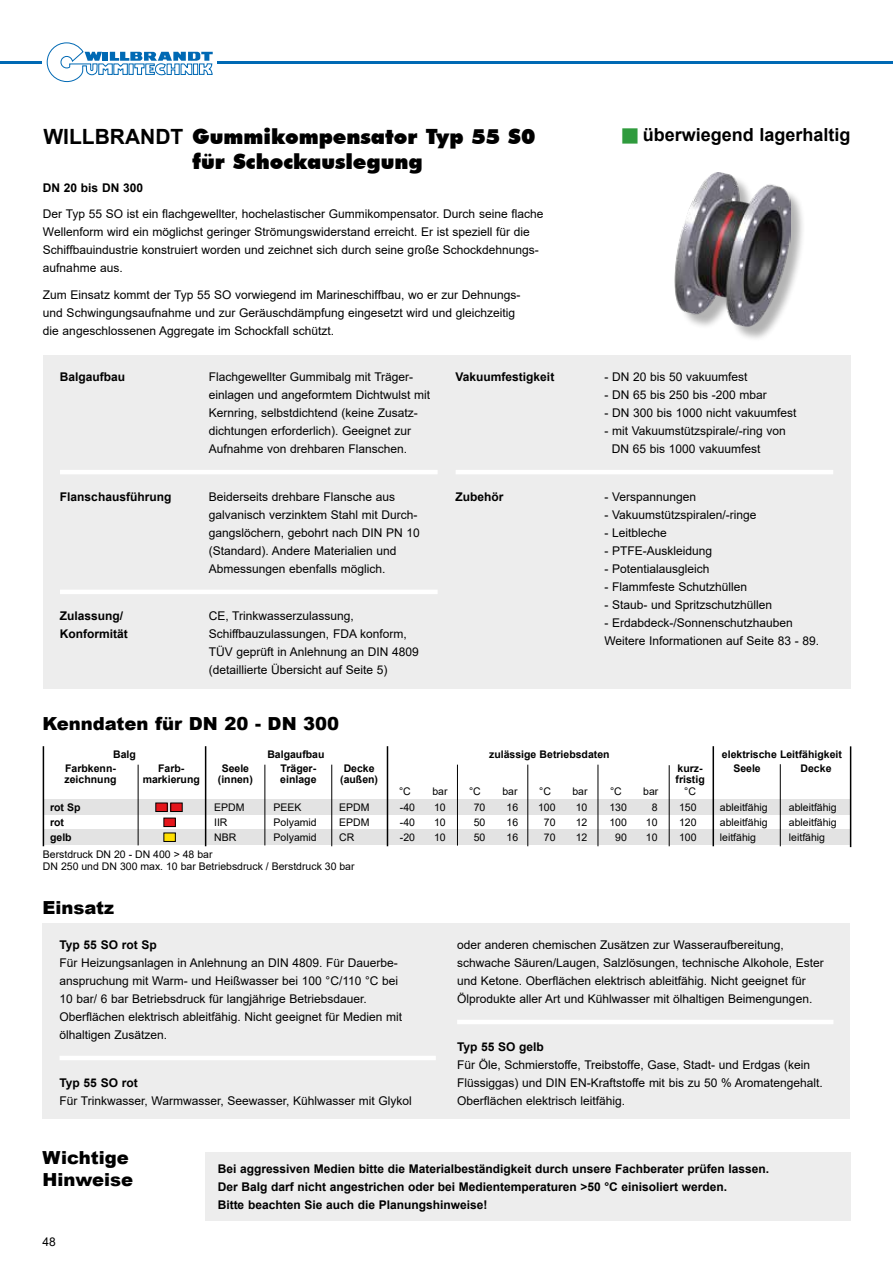
<style>
.page{position:relative;width:893px;height:1263px;background:#fff}
.page>*{position:absolute;margin:0;border:0;box-sizing:border-box;transform-origin:0 0}
.t1{font:900 21px/25.2px "Futura BT";color:#000}
.t2{font:900 18px/21.6px "Arial";color:#000}
.t3{font:700 18px "Arial";color:#000}
.t4{font:12px/18px "Arial";color:#000}
.t5{font:700 12px/18px "Arial";color:#000}
.t6{font:10.5px/15px "Arial";color:#000;text-align:justify}
.t7{font:700 10.5px/10.5px "Arial";color:#000}
.s1{font-family:"Arial";font-weight:700}
.s2{color:#2f9b3d}
</style>
<div class="page">
<hr style="left:0;top:62px;width:893px;height:2px;background:#0069b4">
<div style="left:43px;top:41px;width:174px;height:46px;background:#fff"></div>
<svg style="left:46px;top:42px;width:167px;height:41px"></svg>
<div style="left:43px;top:923px;width:807px;height:195px;background:#ededed"></div>
<hr style="left:60px;top:1056px;width:376px;height:4px;background:#fff">
<hr style="left:457px;top:1020px;width:376px;height:4px;background:#fff">
<div style="left:43px;top:355px;width:807px;height:334px;background:#ededed"></div>
<hr style="left:60px;top:470px;width:378px;height:4px;background:#fff">
<hr style="left:60px;top:590px;width:378px;height:4px;background:#fff">
<hr style="left:456px;top:470px;width:377px;height:4px;background:#fff">
<div style="left:677px;top:174px;width:129px;height:168px;background:#000;opacity:.3"></div>
<img style="left:674px;top:172px;width:117px;height:155px">
<div style="left:43px;top:800px;width:808px;height:15px;background:#e3e3e3"></div>
<div style="left:43px;top:830px;width:808px;height:15px;background:#e3e3e3"></div>
<hr style="left:138px;top:765px;width:1px;height:80px;background:#000">
<hr style="left:264px;top:765px;width:1px;height:80px;background:#000">
<hr style="left:205px;top:746px;width:1px;height:100px;background:#000">
<hr style="left:331px;top:765px;width:1px;height:81px;background:#000">
<hr style="left:527px;top:765px;width:1px;height:81px;background:#000">
<div style="left:156px;top:803px;width:11px;height:8px;background:#e4151b"></div>
<div style="left:156px;top:803px;width:11px;height:9px;border:1px solid #000"></div>
<div style="left:171px;top:803px;width:11px;height:8px;background:#e4151b"></div>
<div style="left:171px;top:803px;width:11px;height:9px;border:1px solid #000"></div>
<div style="left:164px;top:818px;width:11px;height:8px;background:#e4151b"></div>
<div style="left:164px;top:818px;width:12px;height:9px;border:1px solid #000"></div>
<div style="left:164px;top:833px;width:11px;height:8px;background:#ffdf00"></div>
<div style="left:164px;top:833px;width:12px;height:9px;border:1px solid #000"></div>
<hr style="left:387px;top:746px;width:1px;height:100px;background:#000">
<hr style="left:457px;top:765px;width:1px;height:80px;background:#000">
<hr style="left:598px;top:765px;width:1px;height:81px;background:#000">
<hr style="left:669px;top:765px;width:1px;height:81px;background:#000">
<hr style="left:712px;top:746px;width:2px;height:100px;background:#000">
<hr style="left:850px;top:746px;width:1px;height:101px;background:#000">
<hr style="left:43px;top:746px;width:1px;height:100px;background:#000">
<hr style="left:780px;top:764px;width:1px;height:82px;background:#000">
<div style="left:205px;top:1152px;width:645px;height:68px;background:#ededed"></div>
<h1 class="t1" style="left:192px;top:123px;width:345px;text-indent:-149px"><span class="s1">WILLBRANDT</span> Gummikompensator Typ 55 S0 für Schockauslegung</h1>
<p class="t5" style="left:43px;top:178px;width:102px">DN 20 bis DN 300</p>
<p class="t4" style="left:43px;top:205px;width:502px">Der Typ 55 SO ist ein flachgewellter, hochelastischer Gummikompensator. Durch seine flache Wellenform wird ein möglichst geringer Strömungswiderstand erreicht. Er ist speziell für die Schiffbauindustrie konstruiert worden und zeichnet sich durch seine große Schockdehnungs&shy;aufnahme aus.</p>
<p class="t4" style="left:43px;top:285px;width:479px">Zum Einsatz kommt der Typ 55 SO vorwiegend im Marineschiffbau, wo er zur Dehnungs&shy;und Schwingungsaufnahme und zur Geräuschdämpfung eingesetzt wird und gleichzeitig die angeschlossenen Aggregate im Schockfall schützt.</p>
<h2 class="t3" style="left:622px;top:122px;width:230px"><span class="s2">■</span> überwiegend lagerhaltig</h2>
<p class="t5" style="left:60px;top:368px;width:67px">Balgaufbau</p>
<p class="t4" style="left:209px;top:367px;width:223px">Flachgewellter Gummibalg mit Träger&shy;einlagen und angeformtem Dichtwulst mit Kernring, selbstdichtend (keine Zusatz&shy;dichtungen erforderlich). Geeignet zur Aufnahme von drehbaren Flanschen.</p>
<p class="t5" style="left:60px;top:487px;width:113px">Flanschausführung</p>
<p class="t4" style="left:209px;top:487px;width:213px">Beiderseits drehbare Flansche aus galvanisch verzinktem Stahl mit Durch&shy;gangslöchern, gebohrt nach DIN PN 10 (Standard). Andere Materialien und Abmessungen ebenfalls möglich.</p>
<p class="t5" style="left:60px;top:607px;width:65px">Zulassung/</p>
<p class="t4" style="left:209px;top:607px;width:147px">CE, Trinkwasserzulassung,</p>
<p class="t5" style="left:60px;top:625px;width:69px">Konformität</p>
<p class="t4" style="left:209px;top:625px;width:212px">Schiffbauzulassungen, FDA konform,<br>TÜV geprüft in Anlehnung an DIN 4809 (detaillierte Übersicht auf Seite 5)</p>
<p class="t5" style="left:456px;top:368px;width:100px">Vakuumfestigkeit</p>
<p class="t4" style="left:604px;top:367px;width:145px">- DN 20 bis 50 vakuumfest</p>
<p class="t4" style="left:604px;top:385px;width:164px">- DN 65 bis 250 bis -200 mbar</p>
<p class="t4" style="left:604px;top:403px;width:194px">- DN 300 bis 1000 nicht vakuumfest</p>
<p class="t4" style="left:612px;top:421px;width:176px;text-indent:-7px">- mit Vakuumstützspirale/-ring von<br>DN 65 bis 1000 vakuumfest</p>
<p class="t5" style="left:456px;top:487px;width:50px">Zubehör</p>
<p class="t4" style="left:604px;top:487px;width:93px">- Verspannungen</p>
<p class="t4" style="left:604px;top:505px;width:154px">- Vakuumstützspiralen/-ringe</p>
<p class="t4" style="left:604px;top:523px;width:64px">- Leitbleche</p>
<p class="t4" style="left:604px;top:541px;width:109px">- PTFE-Auskleidung</p>
<p class="t4" style="left:604px;top:559px;width:107px">- Potentialausgleich</p>
<p class="t4" style="left:604px;top:577px;width:144px">- Flammfeste Schutzhüllen</p>
<p class="t4" style="left:604px;top:595px;width:169px">- Staub- und Spritzschutzhüllen</p>
<p class="t4" style="left:604px;top:613px;width:216px">- Erdabdeck-/Sonnenschutzhauben<br>Weitere Informationen auf Seite 83 - 89.</p>
<h2 class="t2" style="left:43px;top:712px;width:298px">Kenndaten für DN 20 - DN 300</h2>
<p class="t7" style="left:267px;top:749px;width:59px">Balgaufbau</p>
<p class="t7" style="left:65px;top:747px;width:72px;line-height:14.5px;text-indent:48px">Balg<br>Farbkenn-</p>
<p class="t7" style="left:65px;top:774px;width:53px">zeichnung</p>
<p class="t7" style="left:143px;top:763px;width:59px;text-align:center">Farb&shy;markierung</p>
<p class="t7" style="left:218px;top:763px;width:36px;text-align:center">Seele (innen)</p>
<p class="t7" style="left:280px;top:763px;width:38px">Träger&shy;einlage</p>
<p class="t7" style="left:340px;top:763px;width:39px;text-align:center">Decke (außen)</p>
<p class="t7" style="left:489px;top:749px;width:122px">zulässige Betriebsdaten</p>
<p class="t7" style="left:676px;top:763px;width:31px">kurz&shy;fristig</p>
<p class="t7" style="left:722px;top:749px;width:121px">elektrische Leitfähigkeit</p>
<p class="t7" style="left:733px;top:764px;width:29px">Seele</p>
<p class="t7" style="left:800px;top:764px;width:32px">Decke</p>
<p class="t6" style="left:399px;top:783px;width:13px">°C</p>
<p class="t6" style="left:432px;top:783px;width:17px">bar</p>
<p class="t6" style="left:469px;top:783px;width:13px">°C</p>
<p class="t6" style="left:502px;top:783px;width:17px">bar</p>
<p class="t6" style="left:539px;top:783px;width:13px">°C</p>
<p class="t6" style="left:572px;top:783px;width:17px">bar</p>
<p class="t6" style="left:610px;top:783px;width:13px">°C</p>
<p class="t6" style="left:643px;top:783px;width:17px">bar</p>
<p class="t6" style="left:684px;top:783px;width:13px">°C</p>
<p class="t7" style="left:50px;top:800px;width:32px;line-height:15px">rot Sp rot gelb</p>
<p class="t6" style="left:43px;top:848px;width:313px;line-height:12px">Berstdruck DN 20 - DN 400 &gt; 48 bar<br>DN 250 und DN 300 max. 10 bar Betriebsdruck / Berstdruck 30 bar</p>
<p class="t6" style="left:214px;top:800px;width:32px;text-align:left">EPDM<br>IIR<br>NBR</p>
<p class="t6" style="left:339px;top:800px;width:32px">EPDM EPDM CR</p>
<p class="t6" style="left:400px;top:800px;width:17px">-40 -40 -20</p>
<p class="t6" style="left:434px;top:800px;width:13px">10<br>10<br>10</p>
<p class="t6" style="left:474px;top:800px;width:13px">70<br>50<br>50</p>
<p class="t6" style="left:507px;top:800px;width:13px">16<br>16<br>16</p>
<p class="t6" style="left:538px;top:800px;width:19px;text-align:center">100<br>70<br>70</p>
<p class="t6" style="left:576px;top:800px;width:13px">10<br>12<br>12</p>
<p class="t6" style="left:609px;top:800px;width:19px;text-align:center">130<br>100<br>90</p>
<p class="t6" style="left:646px;top:800px;width:13px;text-align:center">8<br>10<br>10</p>
<p class="t6" style="left:679px;top:800px;width:19px">150<br>120<br>100</p>
<p class="t6" style="left:274px;top:800px;width:45px;text-align:left">PEEK<br>Polyamid<br>Polyamid</p>
<h2 class="t2" style="left:43px;top:896px;width:73px">Einsatz</h2>
<p class="t6" style="left:720px;top:800px;width:49px">ableitfähig ableitfähig leitfähig</p>
<p class="t6" style="left:789px;top:800px;width:49px">ableitfähig ableitfähig leitfähig</p>
<p class="t5" style="left:60px;top:936px;width:99px">Typ 55 SO rot Sp</p>
<p class="t4" style="left:60px;top:953px;width:344px">Für Heizungsanlagen in Anlehnung an DIN 4809. Für Dauerbe&shy;anspruchung mit Warm- und Heißwasser bei 100 °C/110 °C bei 10 bar/ 6 bar Betriebsdruck für langjährige Betriebsdauer.<br>Oberflächen elektrisch ableitfähig. Nicht geeignet für Medien mit ölhaltigen Zusätzen.</p>
<p class="t5" style="left:60px;top:1073px;width:80px">Typ 55 SO rot</p>
<p class="t4" style="left:60px;top:1091px;width:354px">Für Trinkwasser, Warmwasser, Seewasser, Kühlwasser mit Glykol</p>
<p class="t4" style="left:457px;top:935px;width:368px">oder anderen chemischen Zusätzen zur Wasseraufbereitung, schwache Säuren/Laugen, Salzlösungen, technische Alkohole, Ester und Ketone. Oberflächen elektrisch ableitfähig. Nicht geeignet für Ölprodukte aller Art und Kühlwasser mit ölhaltigen Beimengungen.</p>
<p class="t5" style="left:457px;top:1037px;width:88px">Typ 55 SO gelb</p>
<p class="t4" style="left:457px;top:1055px;width:367px">Für Öle, Schmierstoffe, Treibstoffe, Gase, Stadt- und Erdgas (kein<br>Flüssiggas) und DIN EN-Kraftstoffe mit bis zu 50 % Aromatengehalt.<br>Oberflächen elektrisch leitfähig.</p>
<h2 class="t2" style="left:43px;top:1146px;width:92px">Wichtige<br>Hinweise</h2>
<p class="t4" style="left:43px;top:1233px;width:15px">48</p>
<p class="t5" style="left:218px;top:1160px;width:553px">Bei aggressiven Medien bitte die Materialbeständigkeit durch unsere Fachberater prüfen lassen.<br>Der Balg darf nicht angestrichen oder bei Medientemperaturen &gt;50 °C einisoliert werden.<br>Bitte beachten Sie auch die Planungshinweise!</p>
</div>
